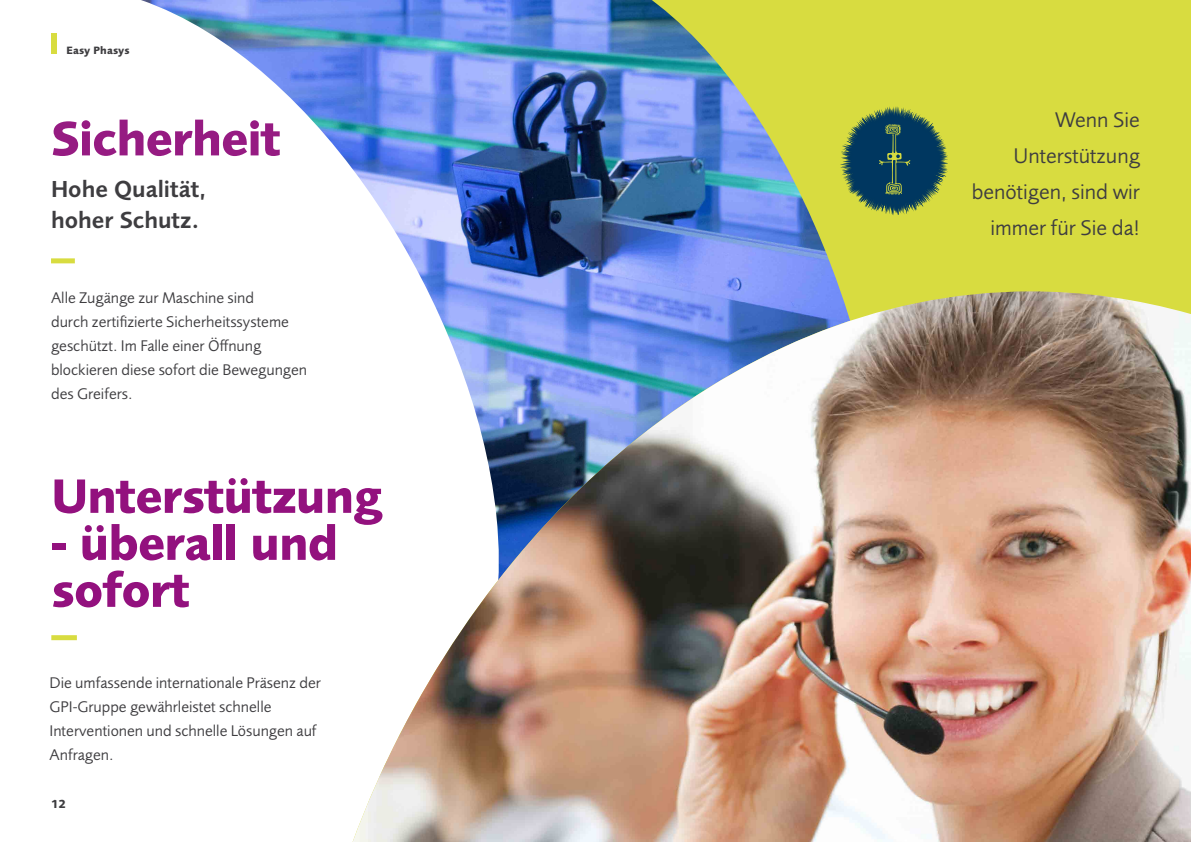
<style>
.page{position:relative;width:1191px;height:842px;background:#fff}
.page>*{position:absolute;margin:0;border:0;box-sizing:border-box;transform-origin:0 0}
.t1{font:700 50px/47px "Foundry Sans OT2";letter-spacing:-.02em;color:#93117e}
.t2{font:700 50px "Foundry Sans OT2";letter-spacing:-.02em;color:#961b82}
.t3{font:600 24px/31px "Foundry Sans OT2";color:#3e3d40}
.t4{font:22px/36px "Foundry Sans OT2";color:#3e3d40;text-align:right}
.t5{font:16px/24px "Foundry Sans OT2";color:#3e3d40}
.t6{font:700 12px "Foundry Sans OT2";color:#3e3d40}
.t7{font:700 11px "Foundry Sans OT2";letter-spacing:.01em;color:#3e3d40}
</style>
<div class="page">
<div style="left:51px;top:33px;width:5px;height:21px;background:#d8dc40"></div>
<img style="left:141px;top:0;width:490px;height:203px">
<svg style="left:631px;top:0;width:560px;height:203px;background:#b9c75e"></svg>
<div style="left:51px;top:258px;width:24px;height:5px;background:#d8dc40"></div>
<svg style="left:377px;top:203px;width:814px;height:88px;background:#9bab8c"></svg>
<img style="left:352px;top:291px;width:839px;height:551px">
<div style="left:51px;top:635px;width:26px;height:5px;background:#d8dc40"></div>
<svg style="left:840px;top:106px;width:70px;height:89px;background:#3c6556"></svg>
<p class="t7" style="left:67px;top:41px;width:65px">Easy Phasys</p>
<h1 class="t2" style="left:51px;top:100px;width:231px">Sicherheit</h1>
<h2 class="t3" style="left:51px;top:171px;width:157px">Hohe Qualität, hoher Schutz.</h2>
<p class="t5" style="left:51px;top:285px;width:258px">Alle Zugänge zur Maschine sind<br>durch zertifizierte Sicherheitssysteme geschützt. Im Falle einer Öffnung blockieren diese sofort die Bewegungen des Greifers.</p>
<h1 class="t1" style="left:51px;top:468px;width:332px">Unterstützung</h1>
<h1 class="t1" style="left:51px;top:515px;width:288px">- überall und sofort</h1>
<p class="t5" style="left:49px;top:669px;width:273px">Die umfassende internationale Präsenz der GPI-Gruppe gewährleistet schnelle Interventionen und schnelle Lösungen auf Anfragen.</p>
<p class="t6" style="left:51px;top:794px;width:16px">12</p>
<h3 class="t4" style="left:971px;top:100px;width:170px">Wenn Sie<br>Unterstützung benötigen, sind wir immer für Sie da!</h3>
</div>
